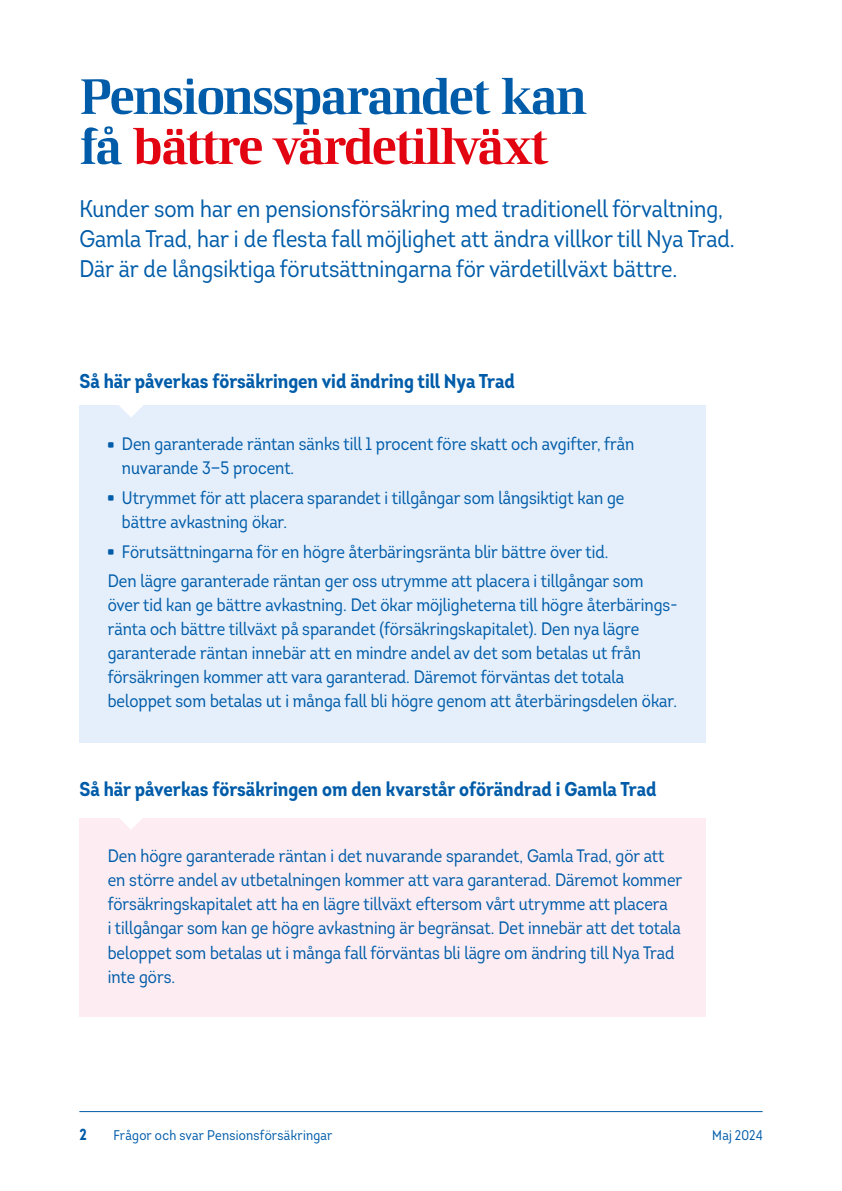
<style>
.page{position:relative;width:842px;height:1191px;background:#fff}
.page>*{position:absolute;margin:0;border:0;box-sizing:border-box;transform-origin:0 0}
._23__Rubrik_2{font:50px/50px "LF Rubrik 2";letter-spacing:-.035em;color:#005ca9}
._23__Ingress{font:24px/30px "Intro Cond";color:#005ca9}
._21__Frågerubrik{font:700 20px "Intro Cond";color:#005ca9}
._23__Brödtext{font:18px/24px "Intro Cond";color:#005ca9}
._23__Brödtext_punktlista{font:18px/24px "Intro Cond";color:#005ca9}
.t1{font:700 16px "Intro Cond";color:#005ca9}
.t2{font:14px "Intro Cond";letter-spacing:.02em;color:#005ca9}
.s1{color:#e30411}
.s2{font-family:"LF Rubrik 2"}
</style>
<div class="page">
<div style="left:79px;top:405px;width:627px;height:337px;background:#e5effb"></div>
<svg style="left:119px;top:405px;width:24px;height:12px"></svg>
<div style="left:79px;top:817px;width:627px;height:199px;background:#fdedf2"></div>
<svg style="left:119px;top:817px;width:24px;height:12px"></svg>
<hr style="left:79px;top:1111px;width:684px;height:1px;background:#005ca9">
<h2 class="_23__Rubrik_2" style="left:79px;top:70px;width:509px">Pensionssparandet kan få <span class="s1">bättre värdetillväxt</span></h2>
<p class="_23__Ingress" style="left:79px;top:193px;width:657px">Kunder som har en pensionsförsäkring med traditionell förvaltning,<br>Gamla Trad, har i de flesta fall möjlighet att ändra villkor till Nya Trad.<br>Där är de långsiktiga förutsättningarna för värdetillväxt bättre.</p>
<p class="_21__Frågerubrik" style="left:79px;top:368px;width:437px">Så här påverkas försäkringen vid ändring till Nya Trad</p>
<p class="_23__Brödtext_punktlista" style="left:122px;top:432px;width:514px;text-indent:-14px"><span class="s2">•</span> Den garanterade räntan sänks till 1 procent före skatt och avgifter, från nuvarande 3—5 procent.</p>
<p class="_23__Brödtext_punktlista" style="left:122px;top:486px;width:504px;text-indent:-14px"><span class="s2">•</span> Utrymmet för att placera sparandet i tillgångar som långsiktigt kan ge bättre avkastning ökar.</p>
<p class="_23__Brödtext_punktlista" style="left:108px;top:539px;width:502px"><span class="s2">•</span> Förutsättningarna för en högre återbäringsränta blir bättre över tid.</p>
<p class="_23__Brödtext" style="left:108px;top:569px;width:571px">Den lägre garanterade räntan ger oss utrymme att placera i tillgångar som över tid kan ge bättre avkastning. Det ökar möjligheterna till högre återbärings&shy;ränta och bättre tillväxt på sparandet (försäkringskapitalet). Den nya lägre garanterade räntan innebär att en mindre andel av det som betalas ut från försäkringen kommer att vara garanterad. Däremot förväntas det totala beloppet som betalas ut i många fall bli högre genom att återbäringsdelen ökar.</p>
<p class="_21__Frågerubrik" style="left:79px;top:776px;width:578px">Så här påverkas försäkringen om den kvarstår oförändrad i Gamla Trad</p>
<p class="_23__Brödtext" style="left:108px;top:844px;width:576px">Den högre garanterade räntan i det nuvarande sparandet, Gamla Trad, gör att en större andel av utbetalningen kommer att vara garanterad. Däremot kommer försäkringskapitalet att ha en lägre tillväxt eftersom vårt utrymme att placera<br>i tillgångar som kan ge högre avkastning är begränsat. Det innebär att det totala beloppet som betalas ut i många fall förväntas bli lägre om ändring till Nya Trad inte görs.</p>
<p class="t1" style="left:79px;top:1124px;width:9px">2</p>
<p class="t2" style="left:113px;top:1126px;width:221px">Frågor och svar Pensionsförsäkringar</p>
<p class="t2" style="left:712px;top:1126px;width:52px">Maj 2024</p>
</div>
